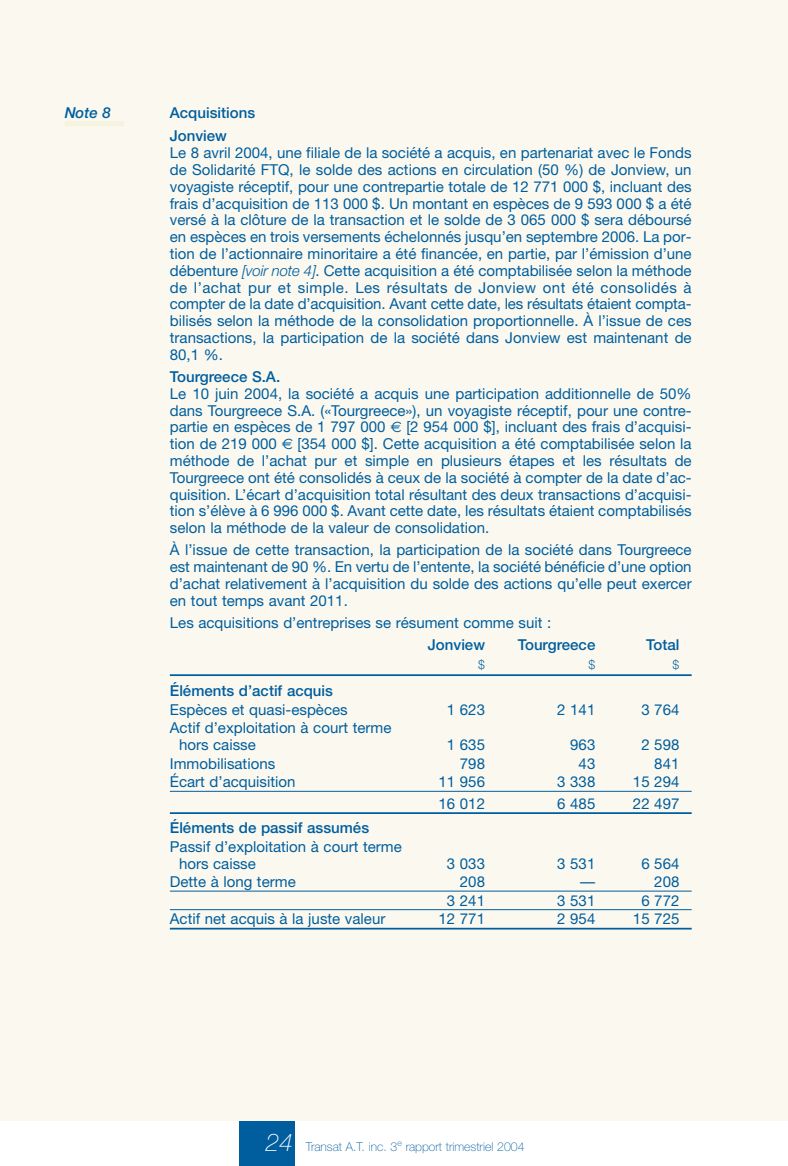
<style>
.page{position:relative;width:788px;height:1166px;background:#fff}
.page>*{position:absolute;margin:0;border:0;box-sizing:border-box;transform-origin:0 0}
.t1{font:15.05px/16.8px "Helvetica Neue";color:#005e9f;text-align:justify}
.t2{font:500 15.05px/23.8px "Helvetica Neue";color:#005e9f}
.t3{font:italic 500 15.05px "Helvetica Neue";color:#005e9f}
.t4{font:100 12.25px "Helvetica Neue";color:#005e9f}
.t5{font:300 12.25px "Helvetica Neue";color:#005e9f}
.s1{font-weight:300;font-style:italic}
.s2{font-family:"Euro Font"}
.s3{font-style:italic;font-size:24.5px;color:#fff}
</style>
<div class="page">
<div style="left:239px;top:1120px;width:55px;height:45px;background:#005e9f"></div>
<div style="left:0;top:0;width:788px;height:1120px;background:#fbf9ef"></div>
<div style="left:65px;top:121px;width:59px;height:5px;background:#f6f4e0"></div>
<hr style="left:170px;top:674px;width:521px;height:2px;background:#005e9f">
<hr style="left:170px;top:791px;width:521px;height:1px;background:#005e9f">
<hr style="left:170px;top:812px;width:521px;height:2px;background:#005e9f">
<hr style="left:170px;top:890px;width:521px;height:1px;background:#005e9f">
<hr style="left:170px;top:909px;width:521px;height:1px;background:#005e9f">
<hr style="left:170px;top:927px;width:521px;height:2px;background:#005e9f">
<p class="t3" style="left:65px;top:107px;width:48px">Note 8</p>
<p class="t2" style="left:170px;top:102px;width:87px">Acquisitions<br>Jonview</p>
<p class="t1" style="left:170px;top:146px;width:523px">Le 8 avril 2004, une filiale de la société a acquis, en partenariat avec le Fonds de Solidarité FTQ, le solde des actions en circulation (50 %) de Jonview, un voyagiste réceptif, pour une contrepartie totale de 12 771 000 $, incluant des frais d’acquisition de 113 000 $. Un montant en espèces de 9 593 000 $ a été versé à la clôture de la transaction et le solde de 3 065 000 $ sera déboursé en espèces en trois versements échelonnés jusqu’en septembre 2006. La por&shy;tion de l’actionnaire minoritaire a été financée, en partie, par l’émission d’une débenture <span class="s1">[voir note 4]</span>. Cette acquisition a été comptabilisée selon la méthode de l’achat pur et simple. Les résultats de Jonview ont été consolidés à compter de la date d’acquisition. Avant cette date, les résultats étaient compta&shy;bilisés selon la méthode de la consolidation proportionnelle. À l’issue de ces transactions, la participation de la société dans Jonview est maintenant de 80,1 %.</p>
<p class="t2" style="left:170px;top:366px;width:112px">Tourgreece S.A.</p>
<p class="t1" style="left:170px;top:386px;width:523px">Le 10 juin 2004, la société a acquis une participation additionnelle de 50% dans Tourgreece S.A. («Tourgreece»), un voyagiste réceptif, pour une contre&shy;partie en espèces de 1 797 000 <span class="s2">m</span> [2 954 000 $], incluant des frais d’acquisi&shy;tion de 219 000 <span class="s2">m</span> [354 000 $]. Cette acquisition a été comptabilisée selon la méthode de l’achat pur et simple en plusieurs étapes et les résultats de Tourgreece ont été consolidés à ceux de la société à compter de la date d’ac&shy;quisition. L’écart d’acquisition total résultant des deux transactions d’acquisi&shy;tion s’élève à 6 996 000 $. Avant cette date, les résultats étaient comptabilisés selon la méthode de la valeur de consolidation.</p>
<p class="t1" style="left:170px;top:543px;width:523px">À l’issue de cette transaction, la participation de la société dans Tourgreece est maintenant de 90 %. En vertu de l’entente, la société bénéficie d’une option d’achat relativement à l’acquisition du solde des actions qu’elle peut exercer en tout temps avant 2011.</p>
<p class="t1" style="left:170px;top:615px;width:383px">Les acquisitions d’entreprises se résument comme suit :</p>
<p class="t2" style="left:428px;top:634px;width:59px">Jonview</p>
<p class="t2" style="left:517px;top:634px;width:79px">Tourgreece</p>
<p class="t2" style="left:646px;top:634px;width:35px">Total</p>
<p class="t5" style="left:478px;top:660px;width:8px">$</p>
<p class="t5" style="left:588px;top:660px;width:8px">$</p>
<p class="t5" style="left:672px;top:660px;width:8px">$</p>
<p class="t2" style="left:170px;top:680px;width:165px">Éléments d’actif acquis</p>
<p class="t1" style="left:170px;top:702px;width:179px">Espèces et quasi-espèces</p>
<p class="t1" style="left:447px;top:702px;width:40px">1 623</p>
<p class="t1" style="left:557px;top:702px;width:40px">2 141</p>
<p class="t1" style="left:641px;top:702px;width:40px">3 764</p>
<p class="t1" style="left:179px;top:721px;width:214px;text-indent:-9px">Actif d’exploitation à court terme hors caisse</p>
<p class="t1" style="left:447px;top:738px;width:40px">1 635</p>
<p class="t1" style="left:570px;top:738px;width:27px">963</p>
<p class="t1" style="left:641px;top:738px;width:40px">2 598</p>
<p class="t1" style="left:170px;top:756px;width:107px">Immobilisations</p>
<p class="t1" style="left:460px;top:756px;width:27px">798</p>
<p class="t1" style="left:578px;top:756px;width:18px">43</p>
<p class="t1" style="left:654px;top:756px;width:27px">841</p>
<p class="t1" style="left:170px;top:775px;width:127px">Écart d’acquisition</p>
<p class="t1" style="left:438px;top:775px;width:48px">11 956</p>
<p class="t1" style="left:557px;top:775px;width:40px">3 338</p>
<p class="t1" style="left:633px;top:775px;width:48px">15 294</p>
<p class="t1" style="left:438px;top:797px;width:48px">16 012</p>
<p class="t1" style="left:557px;top:797px;width:40px">6 485</p>
<p class="t1" style="left:633px;top:797px;width:48px">22 497</p>
<p class="t2" style="left:170px;top:817px;width:201px">Éléments de passif assumés</p>
<p class="t1" style="left:179px;top:839px;width:224px;text-indent:-9px">Passif d’exploitation à court terme hors caisse</p>
<p class="t1" style="left:447px;top:856px;width:40px">3 033</p>
<p class="t1" style="left:557px;top:856px;width:40px">3 531</p>
<p class="t1" style="left:641px;top:856px;width:40px">6 564</p>
<p class="t1" style="left:170px;top:875px;width:127px">Dette à long terme</p>
<p class="t1" style="left:460px;top:875px;width:27px">208</p>
<p class="t1" style="left:580px;top:875px;width:17px">—</p>
<p class="t1" style="left:654px;top:875px;width:27px">208</p>
<p class="t1" style="left:447px;top:893px;width:40px">3 241</p>
<p class="t1" style="left:557px;top:893px;width:40px">3 531</p>
<p class="t1" style="left:641px;top:893px;width:40px">6 772</p>
<p class="t1" style="left:170px;top:912px;width:217px">Actif net acquis à la juste valeur</p>
<p class="t1" style="left:438px;top:912px;width:48px">12 771</p>
<p class="t1" style="left:557px;top:912px;width:40px">2 954</p>
<p class="t1" style="left:633px;top:912px;width:48px">15 725</p>
<p class="t4" style="left:266px;top:1141px;width:260px"><span class="s3">24</span> Transat A.T. inc. 3<sup>e</sup> rapport trimestriel 2004</p>
</div>
